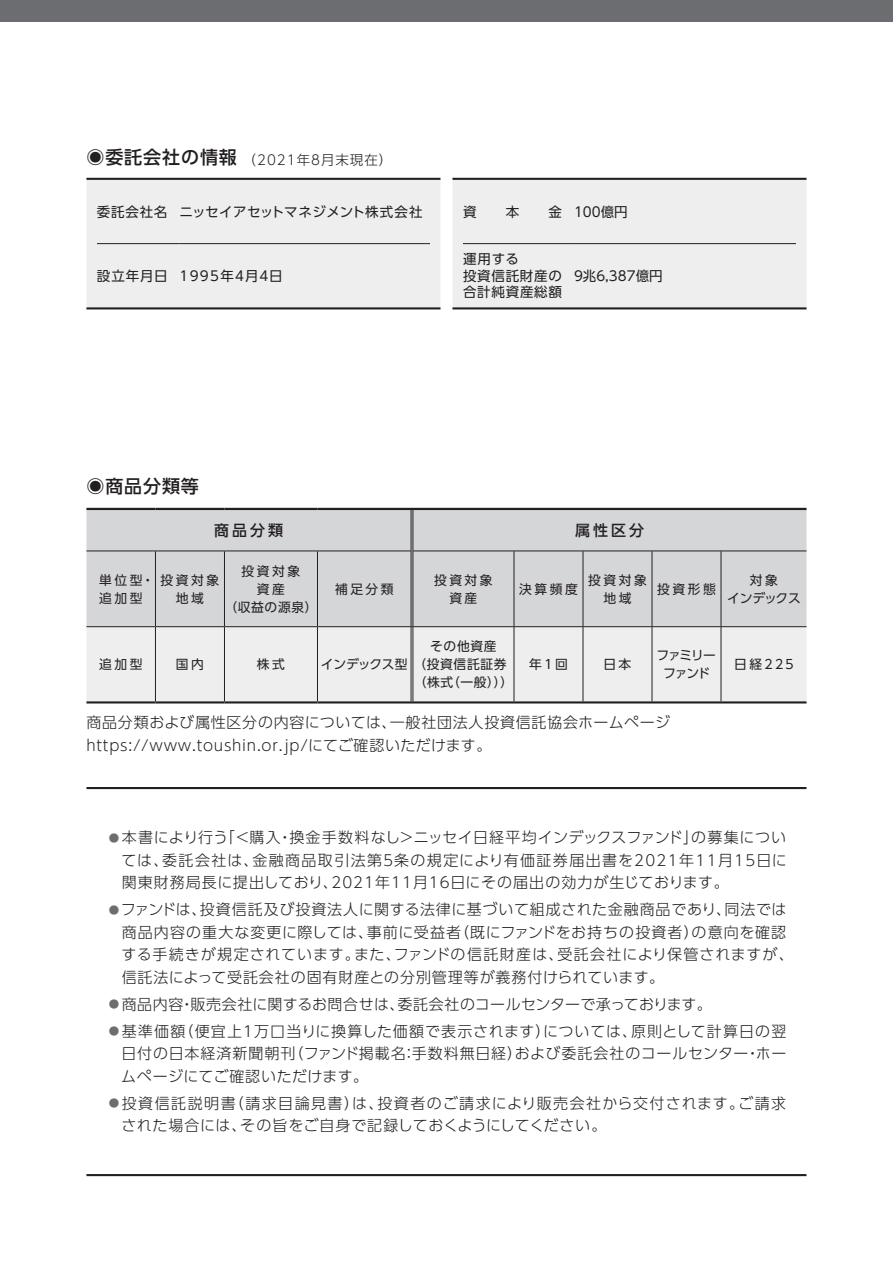
<style>
.page{position:relative;width:893px;height:1263px;background:#fff}
.page>*{position:absolute;margin:0;border:0;box-sizing:border-box;transform-origin:0 0}
.t1{font:500 18px "UD Shin Go Pro";letter-spacing:.05em;color:#231f20}
.t2{font:300 15px/22.5px "UD Shin Go Pro";letter-spacing:.05em;color:#231f20}
.t3{font:300 15px "UD Shin Go Pro";letter-spacing:.02em;color:#231f20}
.t4{font:500 15px "UD Shin Go Pro";letter-spacing:.2em;color:#231f20}
.t5{font:13.5px/16.5px "UD Shin Go Pro";letter-spacing:.045em;color:#231f20}
.t6{font:300 13.5px "UD Shin Go Pro";letter-spacing:.075em;color:#231f20}
.t7{font:13.5px "UD Shin Go Pro";letter-spacing:.065em;color:#231f20}
.t8{font:13.5px "UD Shin Go Pro";color:#231f20}
.t9{font:12.75px/18px "UD Shin Go Pro";letter-spacing:.05em;color:#231f20;text-align:center}
.t10{font:12.75px/18px "UD Shin Go Pro";letter-spacing:-.015em;color:#231f20;text-align:center}
.t11{font:12.75px/18px "UD Shin Go Pro";letter-spacing:.125em;color:#231f20;text-align:center}
.t12{font:12.75px/18px "UD Shin Go Pro";letter-spacing:-.095em;color:#231f20;text-align:center}
.s1{font-weight:500;font-size:18px}
.s2{font-size:10.5px;color:#6c6d70}
</style>
<div class="page">
<div style="left:0;top:0;width:893px;height:21px;background:#6c6d70"></div>
<div style="left:87px;top:179px;width:719px;height:129px;background:#eeeeef"></div>
<hr style="left:86px;top:178px;width:354px;height:2px;background:#231f20">
<hr style="left:86px;top:307px;width:354px;height:2px;background:#231f20">
<hr style="left:452px;top:178px;width:354px;height:2px;background:#231f20">
<hr style="left:452px;top:307px;width:354px;height:2px;background:#231f20">
<hr style="left:97px;top:243px;width:82px;height:1px;background:#231f20">
<hr style="left:179px;top:243px;width:251px;height:1px;background:#231f20">
<hr style="left:463px;top:243px;width:111px;height:1px;background:#231f20">
<hr style="left:574px;top:243px;width:222px;height:1px;background:#231f20">
<div style="left:86px;top:510px;width:720px;height:116px;background:#d5d6d8"></div>
<div style="left:86px;top:627px;width:720px;height:74px;background:#eeeeef"></div>
<hr style="left:411px;top:627px;width:2px;height:74px;background:#eeeeef">
<hr style="left:411px;top:510px;width:2px;height:41px;background:#d5d6d8">
<hr style="left:411px;top:551px;width:2px;height:75px;background:#d5d6d8">
<hr style="left:86px;top:550px;width:69px;height:1px;background:#231f20">
<hr style="left:155px;top:550px;width:69px;height:1px;background:#231f20">
<hr style="left:155px;top:551px;width:1px;height:75px;background:#231f20">
<hr style="left:224px;top:550px;width:93px;height:1px;background:#231f20">
<hr style="left:224px;top:551px;width:1px;height:75px;background:#231f20">
<hr style="left:317px;top:550px;width:94px;height:1px;background:#231f20">
<hr style="left:317px;top:551px;width:1px;height:75px;background:#231f20">
<hr style="left:413px;top:550px;width:101px;height:1px;background:#231f20">
<hr style="left:514px;top:550px;width:69px;height:1px;background:#231f20">
<hr style="left:514px;top:551px;width:1px;height:75px;background:#231f20">
<hr style="left:583px;top:550px;width:69px;height:1px;background:#231f20">
<hr style="left:583px;top:551px;width:1px;height:75px;background:#231f20">
<hr style="left:652px;top:550px;width:69px;height:1px;background:#231f20">
<hr style="left:652px;top:551px;width:1px;height:75px;background:#231f20">
<hr style="left:721px;top:550px;width:85px;height:1px;background:#231f20">
<hr style="left:721px;top:551px;width:1px;height:75px;background:#231f20">
<hr style="left:86px;top:626px;width:69px;height:1px;background:#231f20">
<hr style="left:155px;top:626px;width:69px;height:1px;background:#231f20">
<hr style="left:155px;top:627px;width:1px;height:74px;background:#231f20">
<hr style="left:224px;top:626px;width:93px;height:1px;background:#231f20">
<hr style="left:224px;top:627px;width:1px;height:74px;background:#231f20">
<hr style="left:317px;top:626px;width:95px;height:1px;background:#231f20">
<hr style="left:317px;top:627px;width:1px;height:74px;background:#231f20">
<hr style="left:412px;top:626px;width:102px;height:1px;background:#231f20">
<hr style="left:514px;top:626px;width:69px;height:1px;background:#231f20">
<hr style="left:514px;top:627px;width:1px;height:74px;background:#231f20">
<hr style="left:583px;top:626px;width:69px;height:1px;background:#231f20">
<hr style="left:583px;top:627px;width:1px;height:74px;background:#231f20">
<hr style="left:652px;top:626px;width:69px;height:1px;background:#231f20">
<hr style="left:652px;top:627px;width:1px;height:74px;background:#231f20">
<hr style="left:721px;top:626px;width:85px;height:1px;background:#231f20">
<hr style="left:721px;top:627px;width:1px;height:74px;background:#231f20">
<hr style="left:86px;top:508px;width:69px;height:2px;background:#231f20">
<hr style="left:155px;top:508px;width:69px;height:2px;background:#231f20">
<hr style="left:224px;top:508px;width:93px;height:2px;background:#231f20">
<hr style="left:317px;top:508px;width:95px;height:2px;background:#231f20">
<hr style="left:412px;top:508px;width:102px;height:2px;background:#231f20">
<hr style="left:514px;top:508px;width:69px;height:2px;background:#231f20">
<hr style="left:583px;top:508px;width:69px;height:2px;background:#231f20">
<hr style="left:652px;top:508px;width:69px;height:2px;background:#231f20">
<hr style="left:721px;top:508px;width:85px;height:2px;background:#231f20">
<hr style="left:86px;top:701px;width:69px;height:2px;background:#231f20">
<hr style="left:155px;top:701px;width:69px;height:2px;background:#231f20">
<hr style="left:224px;top:701px;width:93px;height:2px;background:#231f20">
<hr style="left:317px;top:701px;width:95px;height:2px;background:#231f20">
<hr style="left:412px;top:701px;width:102px;height:2px;background:#231f20">
<hr style="left:514px;top:701px;width:69px;height:2px;background:#231f20">
<hr style="left:583px;top:701px;width:69px;height:2px;background:#231f20">
<hr style="left:652px;top:701px;width:69px;height:2px;background:#231f20">
<hr style="left:721px;top:701px;width:85px;height:2px;background:#231f20">
<hr style="left:411px;top:627px;width:1px;height:74px;background:#231f20">
<hr style="left:413px;top:627px;width:1px;height:74px;background:#231f20">
<hr style="left:411px;top:510px;width:1px;height:41px;background:#231f20">
<hr style="left:413px;top:510px;width:1px;height:41px;background:#231f20">
<hr style="left:411px;top:551px;width:1px;height:75px;background:#231f20">
<hr style="left:413px;top:551px;width:1px;height:75px;background:#231f20">
<hr style="left:86px;top:787px;width:720px;height:2px;background:#231f20">
<hr style="left:86px;top:1174px;width:720px;height:2px;background:#231f20">
<p class="t6" style="left:86px;top:149px;width:307px"><span class="s1">◉委託会社の情報</span>（2021年8月末現在）</p>
<p class="t5" style="left:97px;top:203px;width:327px">委託会社名 ニッセイアセットマネジメント株式会社</p>
<p class="t7" style="left:97px;top:265px;width:187px">設立年月日 1995年４月４日</p>
<p class="t5" style="left:463px;top:203px;width:15px">資</p>
<p class="t5" style="left:506px;top:203px;width:15px">本</p>
<p class="t5" style="left:548px;top:203px;width:81px">金 100億円</p>
<p class="t5" style="left:463px;top:251px;width:101px">運用する<br>投資信託財産の合計純資産総額</p>
<p class="t8" style="left:574px;top:265px;width:90px">9兆6,387億円</p>
<p class="t1" style="left:86px;top:471px;width:114px">◉商品分類等</p>
<p class="t4" style="left:214px;top:518px;width:70px">商品分類</p>
<p class="t4" style="left:575px;top:518px;width:70px">属性区分</p>
<p class="t9" style="left:99px;top:570px;width:56px;text-align:left">単位型・追加型</p>
<p class="t9" style="left:161px;top:570px;width:60px">投資対象地域</p>
<p class="t11" style="left:224px;top:561px;width:95px">投資対象<br>資産<br>（収益の源泉）</p>
<p class="t9" style="left:335px;top:579px;width:60px">補足分類</p>
<p class="t9" style="left:434px;top:570px;width:60px">投資対象資産</p>
<p class="t9" style="left:519px;top:579px;width:60px">決算頻度</p>
<p class="t9" style="left:588px;top:570px;width:60px">投資対象地域</p>
<p class="t9" style="left:657px;top:579px;width:60px">投資形態</p>
<p class="t10" style="left:727px;top:570px;width:75px">対象<br>インデックス</p>
<p class="t9" style="left:413px;top:637px;width:101px">その他資産<br>（投資信託証券（株式（一般）））</p>
<p class="t9" style="left:529px;top:655px;width:40px">年１回</p>
<p class="t9" style="left:603px;top:655px;width:29px">日本</p>
<p class="t12" style="left:656px;top:646px;width:61px">ファミリーファンド</p>
<p class="t9" style="left:734px;top:655px;width:63px">日経２２５</p>
<p class="t2" style="left:86px;top:711px;width:585px">商品分類および属性区分の内容については、一般社団法人投資信託協会ホームページhttps://www.toushin.or.jp/にてご確認いただけます。</p>
<p class="t9" style="left:99px;top:655px;width:45px">追加型</p>
<p class="t9" style="left:176px;top:655px;width:30px">国内</p>
<p class="t9" style="left:257px;top:655px;width:30px">株式</p>
<p class="t10" style="left:321px;top:655px;width:88px">インデックス型</p>
<p class="t2" style="left:121px;top:826px;width:667px;text-align:justify;text-indent:-12px"><span class="s2">●</span> 本書により行う「＜購入・換金手数料なし＞ニッセイ日経平均インデックスファンド」の募集については、委託会社は、金融商品取引法第５条の規定により有価証券届出書を2021年11月15日に関東財務局長に提出しており、2021年11月16日にその届出の効力が生じております。</p>
<p class="t2" style="left:121px;top:898px;width:674px;text-indent:-13px"><span class="s2">●</span>ファンドは、投資信託及び投資法人に関する法律に基づいて組成された金融商品であり、同法では商品内容の重大な変更に際しては、事前に受益者（既にファンドをお持ちの投資者）の意向を確認する手続きが規定されています。また、ファンドの信託財産は、受託会社により保管されますが、信託法によって受託会社の固有財産との分別管理等が義務付けられています。</p>
<p class="t3" style="left:109px;top:992px;width:604px"><span class="s2">●</span> 商品内容・販売会社に関するお問合せは、委託会社のコールセンターで承っております。</p>
<p class="t2" style="left:121px;top:1019px;width:666px;text-align:justify;text-indent:-12px"><span class="s2">●</span> 基準価額（便宜上１万口当りに換算した価額で表示されます）については、原則として計算日の翌日付の日本経済新聞朝刊（ファンド掲載名：手数料無日経）および委託会社のコールセンター・ホームページにてご確認いただけます。</p>
<p class="t2" style="left:121px;top:1091px;width:666px;text-indent:-12px"><span class="s2">●</span> 投資信託説明書（請求目論見書）は、投資者のご請求により販売会社から交付されます。ご請求された場合には、その旨をご自身で記録しておくようにしてください。</p>
</div>
